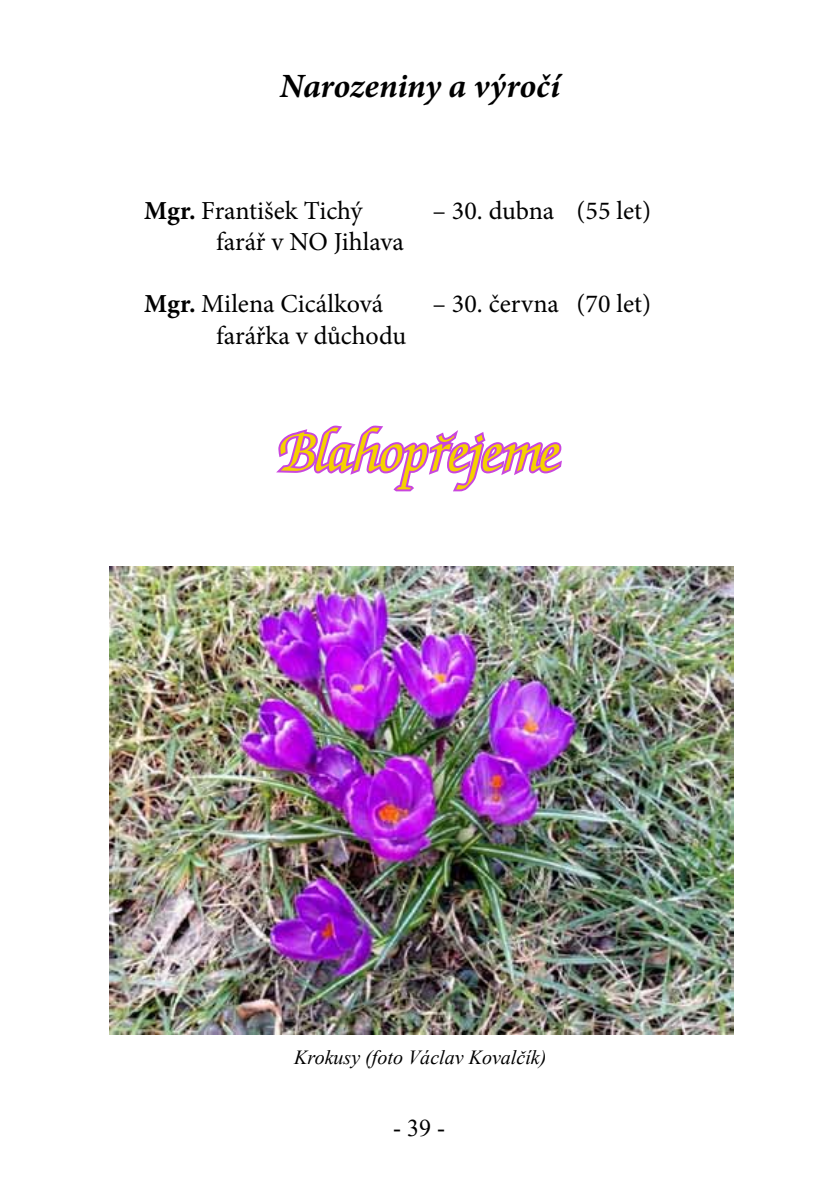
<style>
.page{position:relative;width:840px;height:1191px;background:#fff}
.page>*{position:absolute;margin:0;border:0;box-sizing:border-box;transform-origin:0 0}
.t1{font:italic 60px "Zurich Calligraphic";color:#f5d100}
.t2{font:italic 700 34px "Minion Pro";letter-spacing:-.005em;color:#000}
.t3{font:26px "Minion Pro";color:#000}
.t4{font:24px "Times New Roman";color:#000}
.t5{font:italic 20px "Times New Roman";color:#000}
.s1{font-weight:700}
</style>
<div class="page">
<svg style="left:276px;top:425px;width:286px;height:67px"></svg>
<img style="left:110px;top:567px;width:623px;height:467px">
<h2 class="t2" style="left:280px;top:62px;width:281px">Narozeniny a výročí</h2>
<p class="t3" style="left:144px;top:193px;width:220px"><span class="s1">Mgr.</span> František Tichý</p>
<p class="t3" style="left:432px;top:193px;width:220px">– 30. dubna (55 let)</p>
<p class="t3" style="left:216px;top:224px;width:189px">farář v NO Jihlava</p>
<p class="t3" style="left:144px;top:287px;width:240px"><span class="s1">Mgr.</span> Milena Cicálková</p>
<p class="t3" style="left:432px;top:287px;width:220px">– 30. června (70 let)</p>
<p class="t3" style="left:216px;top:318px;width:191px">farářka v důchodu</p>
<h1 class="t1" style="left:279px;top:423px;width:283px">Blahopřejeme</h1>
<p class="t5" style="left:294px;top:1044px;width:253px">Krokusy (foto Václav Kovalčík)</p>
<p class="t4" style="left:393px;top:1110px;width:53px">- 39 -</p>
</div>
